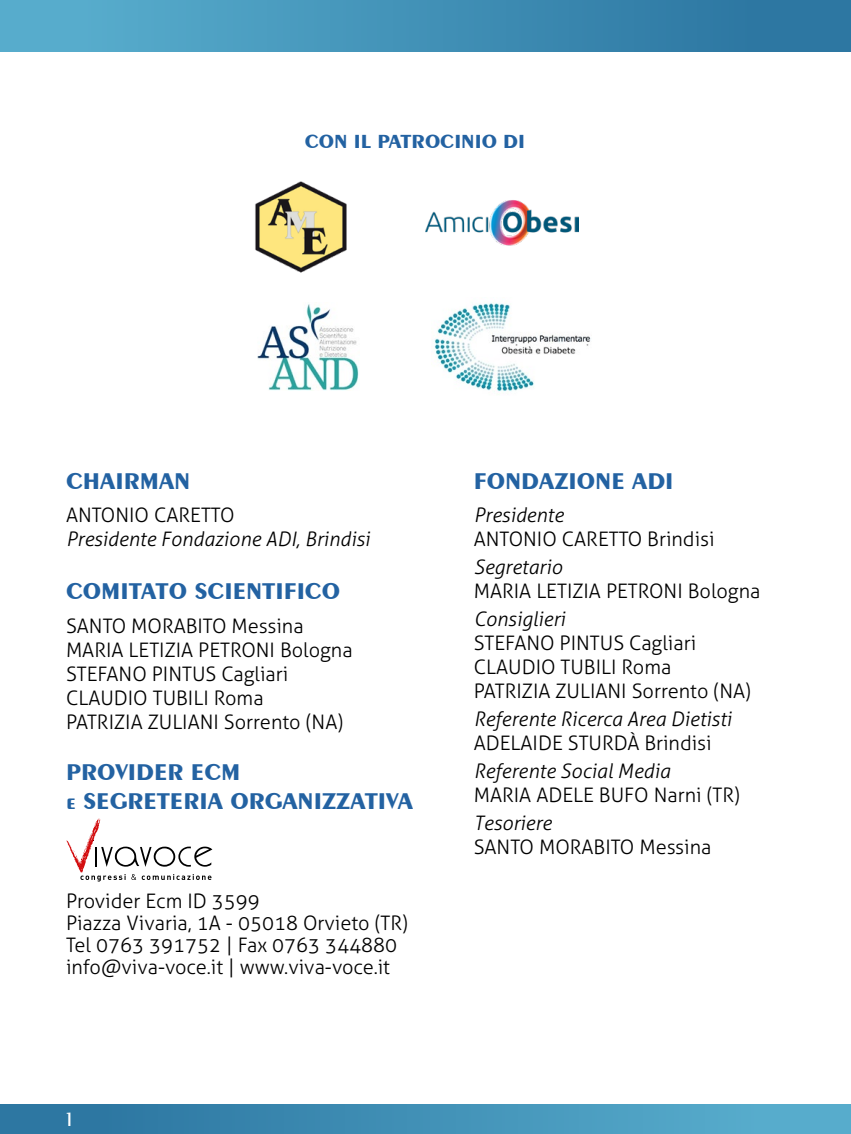
<style>
.page{position:relative;width:851px;height:1134px;background:#fff}
.page>*{position:absolute;margin:0;border:0;box-sizing:border-box;transform-origin:0 0}
.t1{font:700 24px/28.8px "Exotic 350 BT";color:#2362a2}
.t2{font:300 20px/24px "Aller";color:#000}
.t3{font:italic 300 20px "Aller";color:#000}
.t4{font:700 20px "Exotic 350 BT";color:#2362a2}
.t5{font:600 20px "Exotic 350 BT";color:#fff}
</style>
<div class="page">
<div style="left:0;top:1105px;width:850px;height:29px;background:linear-gradient(to right,#28719d,#5bb1d0)"></div>
<div style="left:0;top:0;width:850px;height:51px;background:linear-gradient(to right,#5bb1d0,#29729e)"></div>
<img style="left:255px;top:181px;width:92px;height:92px">
<img style="left:434px;top:303px;width:157px;height:89px">
<img style="left:425px;top:200px;width:153px;height:46px">
<img style="left:257px;top:304px;width:102px;height:86px">
<svg style="left:66px;top:818px;width:146px;height:63px"></svg>
<p class="t4" style="left:305px;top:129px;width:222px">CON IL PATROCINIO DI</p>
<p class="t1" style="left:66px;top:466px;width:126px">CHAIRMAN</p>
<p class="t2" style="left:66px;top:503px;width:170px">ANTONIO CARETTO</p>
<p class="t3" style="left:66px;top:527px;width:305px">Presidente Fondazione ADI, Brindisi</p>
<p class="t1" style="left:66px;top:577px;width:275px">COMITATO SCIENTIFICO</p>
<p class="t2" style="left:66px;top:613px;width:288px">SANTO MORABITO Messina<br>MARIA LETIZIA PETRONI Bologna<br>STEFANO PINTUS Cagliari<br>CLAUDIO TUBILI Roma<br>PATRIZIA ZULIANI Sorrento (NA)</p>
<p class="t1" style="left:66px;top:757px;width:348px">PROVIDER ECM<br>e SEGRETERIA ORGANIZZATIVA</p>
<p class="t2" style="left:66px;top:890px;width:343px;line-height:22px">Provider Ecm ID 3599<br>Piazza Vivaria, 1A - 05018 Orvieto (TR)<br>Tel 0763 391752 | Fax 0763 344880 info@viva-voce.it | www.viva-voce.it</p>
<p class="t5" style="left:66px;top:1107px;width:7px">1</p>
<p class="t1" style="left:473px;top:466px;width:201px">FONDAZIONE ADI</p>
<p class="t3" style="left:473px;top:503px;width:91px">Presidente</p>
<p class="t2" style="left:473px;top:527px;width:242px">ANTONIO CARETTO Brindisi</p>
<p class="t3" style="left:473px;top:555px;width:90px">Segretario</p>
<p class="t2" style="left:473px;top:579px;width:288px">MARIA LETIZIA PETRONI Bologna</p>
<p class="t3" style="left:473px;top:607px;width:93px">Consiglieri</p>
<p class="t2" style="left:473px;top:631px;width:279px">STEFANO PINTUS Cagliari<br>CLAUDIO TUBILI Roma<br>PATRIZIA ZULIANI Sorrento (NA)</p>
<p class="t3" style="left:473px;top:707px;width:259px">Referente Ricerca Area Dietisti</p>
<p class="t2" style="left:473px;top:731px;width:239px">ADELAIDE STURDÀ Brindisi</p>
<p class="t3" style="left:473px;top:759px;width:198px">Referente Social Media</p>
<p class="t2" style="left:473px;top:783px;width:268px">MARIA ADELE BUFO Narni (TR)</p>
<p class="t3" style="left:473px;top:811px;width:79px">Tesoriere</p>
<p class="t2" style="left:473px;top:835px;width:239px">SANTO MORABITO Messina</p>
</div>
